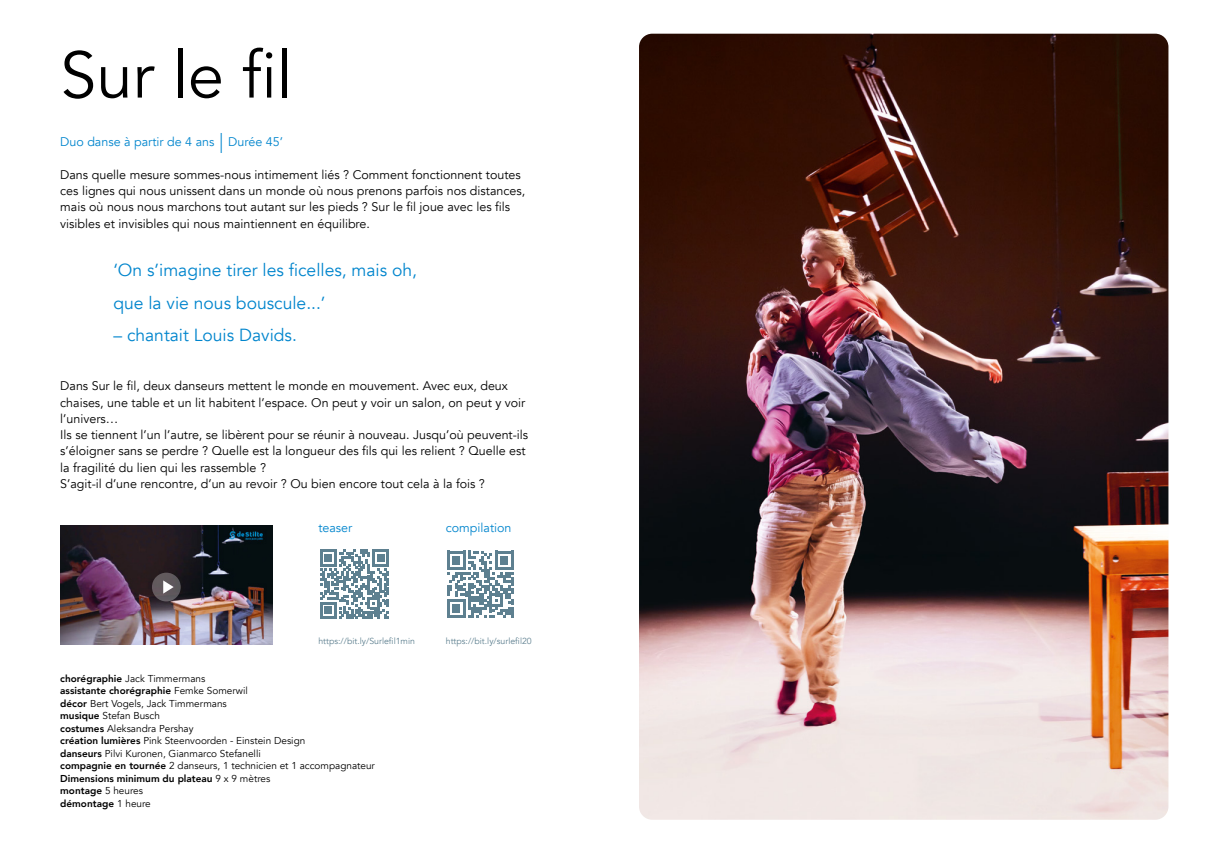
<style>
.page{position:relative;width:1205px;height:851px;background:#fff}
.page>*{position:absolute;margin:0;border:0;box-sizing:border-box;transform-origin:0 0}
.t1{font:65px "Avenir";color:#000}
.t2{font:17.5px/32.5px "Avenir";color:#0085cd}
.t3{font:12.5px/16.2px "Avenir";color:#000}
.t4{font:12.5px "Avenir";color:#0085cd}
.t5{font:10px/12.5px "Avenir";color:#000}
.t6{font:8.75px "Avenir";color:#5e8090}
.s1{font-weight:300;font-size:20px}
.s2{font-weight:800}
</style>
<div class="page">
<img style="left:639px;top:34px;width:529px;height:785px">
<img style="left:60px;top:525px;width:212px;height:119px">
<div style="left:152px;top:572px;width:29px;height:29px;background:#60595d;border-radius:50%"></div>
<svg style="left:163px;top:580px;width:11px;height:13px"></svg>
<svg style="left:320px;top:549px;width:69px;height:69px"></svg>
<svg style="left:447px;top:550px;width:67px;height:67px"></svg>
<h1 class="t1" style="left:60px;top:36px;width:234px">Sur le fil</h1>
<p class="t4" style="left:60px;top:135px;width:224px">Duo danse à partir de 4 ans <span class="s1">|</span> Durée 45’</p>
<p class="t3" style="left:60px;top:167px;width:466px">Dans quelle mesure sommes-nous intimement liés ? Comment fonctionnent toutes ces lignes qui nous unissent dans un monde où nous prenons parfois nos distances, mais où nous nous marchons tout autant sur les pieds ? Sur le fil joue avec les fils visibles et invisibles qui nous maintiennent en équilibre.</p>
<h2 class="t2" style="left:113px;top:254px;width:305px">‘On s’imagine tirer les ficelles, mais oh, que la vie nous bouscule...’</h2>
<h2 class="t2" style="left:113px;top:319px;width:185px">– chantait Louis Davids.</h2>
<p class="t3" style="left:60px;top:378px;width:469px">Dans Sur le fil, deux danseurs mettent le monde en mouvement. Avec eux, deux chaises, une table et un lit habitent l’espace. On peut y voir un salon, on peut y voir l’univers…<br>Ils se tiennent l’un l’autre, se libèrent pour se réunir à nouveau. Jusqu’où peuvent-ils s’éloigner sans se perdre ? Quelle est la longueur des fils qui les relient ? Quelle est la fragilité du lien qui les rassemble ?<br>S’agit-il d’une rencontre, d’un au revoir ? Ou bien encore tout cela à la fois ?</p>
<p class="t4" style="left:318px;top:520px;width:36px">teaser</p>
<p class="t4" style="left:446px;top:520px;width:67px">compilation</p>
<p class="t6" style="left:318px;top:636px;width:98px">https://bit.ly/Surlefil1min</p>
<p class="t6" style="left:446px;top:636px;width:87px">https://bit.ly/surlefil20</p>
<p class="t5" style="left:60px;top:672px;width:316px"><span class="s2">chorégraphie</span> Jack Timmermans<br><span class="s2">assistante chorégraphie</span> Femke Somerwil<br><span class="s2">décor</span> Bert Vogels, Jack Timmermans<br><span class="s2">musique</span> Stefan Busch<br><span class="s2">costumes</span> Aleksandra Pershay<br><span class="s2">création lumières</span> Pink Steenvoorden - Einstein Design<br><span class="s2">danseurs</span> Pilvi Kuronen, Gianmarco Stefanelli<br><span class="s2">compagnie en tournée</span> 2 danseurs, 1 technicien et 1 accompagnateur <span class="s2">Dimensions minimum du plateau</span> 9 x 9 mètres<br><span class="s2">montage</span> 5 heures<br><span class="s2">démontage</span> 1 heure</p>
</div>
